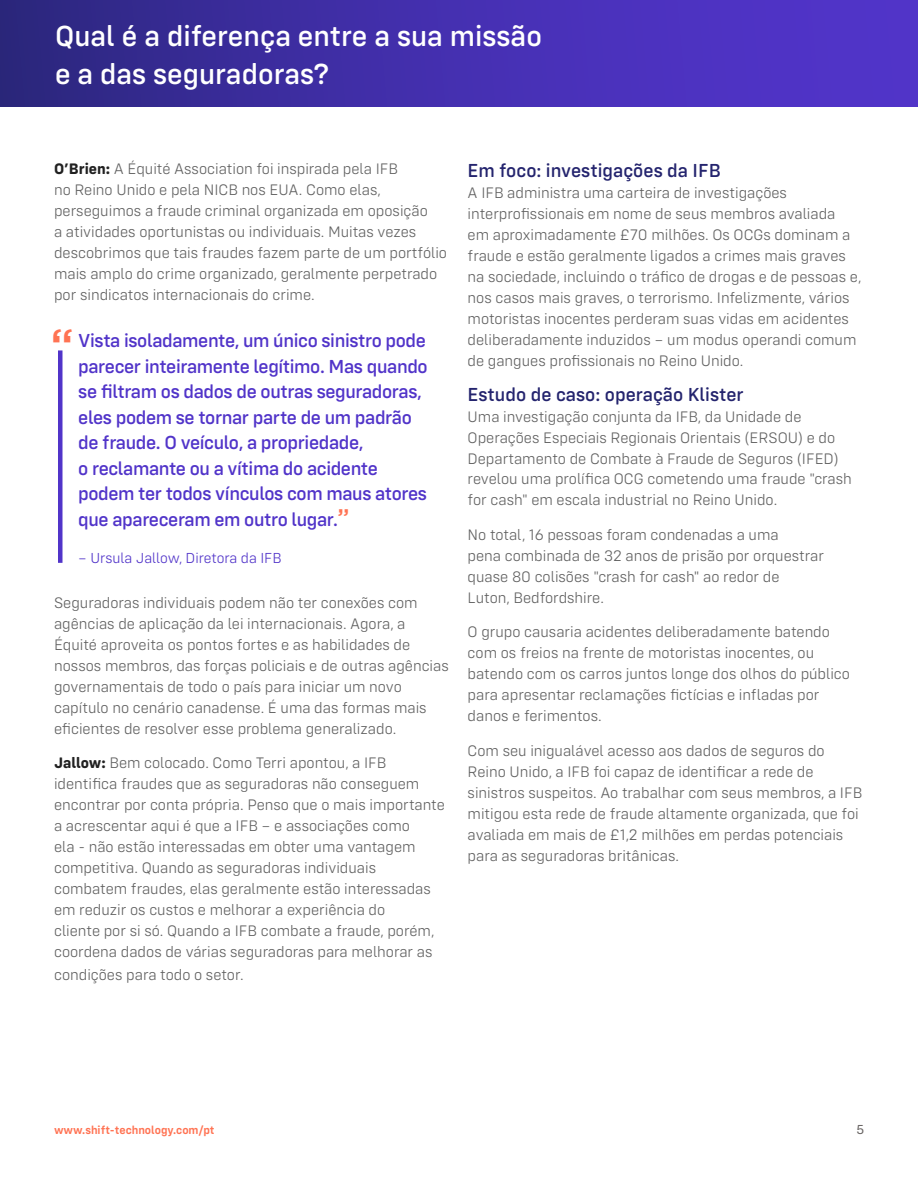
<style>
.page{position:relative;width:918px;height:1188px;background:#fff}
.page>*{position:absolute;margin:0;border:0;box-sizing:border-box;transform-origin:0 0}
.t1{font:500 46.5px "Gotham";color:#ff7353}
.t2{font:500 30px/37.5px "Config Rounded";color:#fff}
.t3{font:500 19.5px/25.5px "Config Rounded";letter-spacing:-.02em;color:#5134c9}
.t4{font:500 19.5px "Config Rounded";color:#24246e}
.t5{font:300 15.75px/21px "Config Rounded";color:#616161}
.t6{font:300 15px "Config Rounded";color:#5134c9}
.t7{font:13.5px "Config Rounded";color:#686463}
.t8{font:600 12px "Config Rounded";color:#ff7353}
.s1{font-weight:700;color:#212121}
.s2{font-family:"Gotham";font-size:24px;color:#ff7353}
</style>
<div class="page">
<div style="left:0;top:0;width:918px;height:107px;background:linear-gradient(to right,#2f2884,#5636d3)"></div>
<hr style="left:58px;top:350px;width:4px;height:213px;background:#5134c9">
<h2 class="t2" style="left:55px;top:17px;width:488px">Qual é a diferença entre a sua missão e a das seguradoras?</h2>
<p class="t5" style="left:54px;top:158px;width:395px"><span class="s1">O’Brien:</span> A Équité Association foi inspirada pela IFB<br>no Reino Unido e pela NICB nos EUA. Como elas, perseguimos a fraude criminal organizada em oposição<br>a atividades oportunistas ou individuais. Muitas vezes descobrimos que tais fraudes fazem parte de um portfólio mais amplo do crime organizado, geralmente perpetrado por sindicatos internacionais do crime.</p>
<p class="t3" style="left:78px;top:328px;width:351px">Vista isoladamente, um único sinistro pode parecer inteiramente legítimo. Mas quando se filtram os dados de outras seguradoras, eles podem se tornar parte de um padrão de fraude. O veículo, a propriedade,<br>o reclamante ou a vítima do acidente podem ter todos vínculos com maus atores que apareceram em outro lugar.<span class="s2">”</span></p>
<p class="t6" style="left:78px;top:549px;width:205px">– Ursula Jallow, Diretora da IFB</p>
<h1 class="t1" style="left:51px;top:315px;width:25px">“</h1>
<p class="t5" style="left:54px;top:592px;width:396px">Seguradoras individuais podem não ter conexões com agências de aplicação da lei internacionais. Agora, a Équité aproveita os pontos fortes e as habilidades de nossos membros, das forças policiais e de outras agências governamentais de todo o país para iniciar um novo capítulo no cenário canadense. É uma das formas mais eficientes de resolver esse problema generalizado.</p>
<p class="t5" style="left:54px;top:752px;width:392px"><span class="s1">Jallow:</span> Bem colocado. Como Terri apontou, a IFB identifica fraudes que as seguradoras não conseguem encontrar por conta própria. Penso que o mais importante a acrescentar aqui é que a IFB – e associações como<br>ela - não estão interessadas em obter uma vantagem competitiva. Quando as seguradoras individuais combatem fraudes, elas geralmente estão interessadas em reduzir os custos e melhorar a experiência do<br>cliente por si só. Quando a IFB combate a fraude, porém, coordena dados de várias seguradoras para melhorar as</p>
<p class="t5" style="left:54px;top:964px;width:191px">condições para todo o setor.</p>
<p class="t4" style="left:468px;top:159px;width:255px">Em foco: investigações da IFB</p>
<p class="t5" style="left:468px;top:182px;width:395px">A IFB administra uma carteira de investigações interprofissionais em nome de seus membros avaliada<br>em aproximadamente £70 milhões. Os OCGs dominam a fraude e estão geralmente ligados a crimes mais graves na sociedade, incluindo o tráfico de drogas e de pessoas e, nos casos mais graves, o terrorismo. Infelizmente, vários motoristas inocentes perderam suas vidas em acidentes deliberadamente induzidos – um modus operandi comum de gangues profissionais no Reino Unido.</p>
<p class="t4" style="left:468px;top:383px;width:278px">Estudo de caso: operação Klister</p>
<p class="t5" style="left:468px;top:406px;width:386px">Uma investigação conjunta da IFB, da Unidade de Operações Especiais Regionais Orientais (ERSOU) e do Departamento de Combate à Fraude de Seguros (IFED) revelou uma prolífica OCG cometendo uma fraude "crash for cash" em escala industrial no Reino Unido.</p>
<p class="t5" style="left:468px;top:524px;width:358px">No total, 16 pessoas foram condenadas a uma<br>pena combinada de 32 anos de prisão por orquestrar quase 80 colisões "crash for cash" ao redor de Luton, Bedfordshire.</p>
<p class="t5" style="left:468px;top:622px;width:384px">O grupo causaria acidentes deliberadamente batendo com os freios na frente de motoristas inocentes, ou batendo com os carros juntos longe dos olhos do público para apresentar reclamações fictícias e infladas por danos e ferimentos.</p>
<p class="t5" style="left:468px;top:740px;width:396px">Com seu inigualável acesso aos dados de seguros do Reino Unido, a IFB foi capaz de identificar a rede de sinistros suspeitos. Ao trabalhar com seus membros, a IFB mitigou esta rede de fraude altamente organizada, que foi avaliada em mais de £1,2 milhões em perdas potenciais para as seguradoras britânicas.</p>
<p class="t8" style="left:54px;top:1123px;width:162px">www.shift-technology.com/pt</p>
<p class="t7" style="left:856px;top:1121px;width:9px">5</p>
</div>
